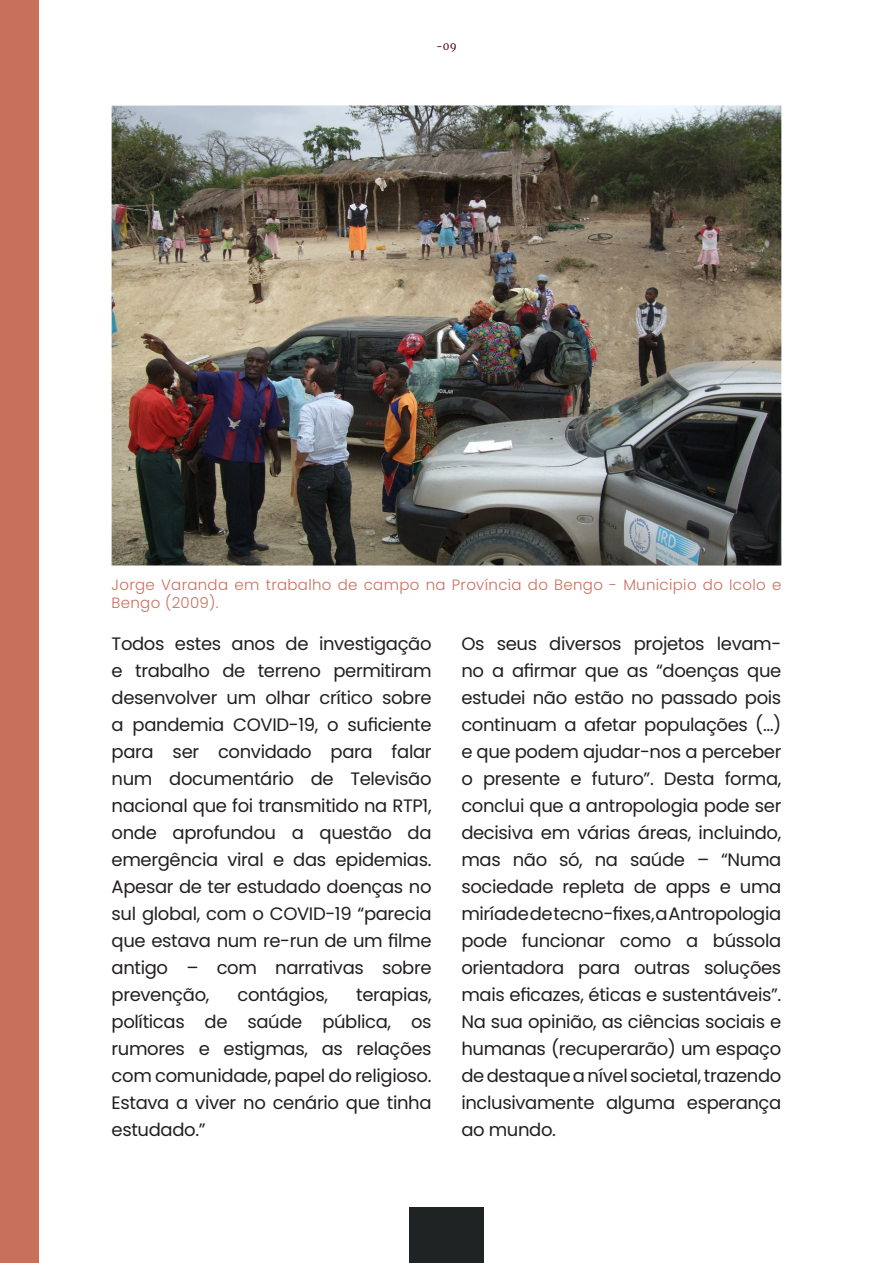
<style>
.page{position:relative;width:893px;height:1263px;background:#fff}
.page>*{position:absolute;margin:0;border:0;box-sizing:border-box;transform-origin:0 0}
.List_Paragraph{font:18px/27px "Poppins";letter-spacing:-.02em;color:#231f20;text-align:justify}
.t1{font:300 15px/18px "Poppins";letter-spacing:.02em;color:#c9705d}
.t2{font:10.5px "Merriweather";color:#5b0925}
</style>
<div class="page">
<div style="left:0;top:0;width:39px;height:1263px;background:#c9705d"></div>
<img style="left:112px;top:105px;width:669px;height:460px">
<div style="left:409px;top:1207px;width:75px;height:56px;background:#1f2324"></div>
<p class="t2" style="left:436px;top:39px;width:22px">-09</p>
<p class="t1" style="left:112px;top:575px;width:671px">Jorge Varanda em trabalho de campo na Província do Bengo - Municipio do Icolo e<br>Bengo (2009).</p>
<p class="List_Paragraph" style="left:112px;top:631px;width:321px">Todos estes anos de investigação e trabalho de terreno permitiram desenvolver um olhar crítico sobre a pandemia COVID-19, o suficiente para ser convidado para falar num documentário de Televisão nacional que foi transmitido na RTP1, onde aprofundou a questão da emergência viral e das epidemias.<br>Apesar de ter estudado doenças no sul global, com o COVID-19 “parecia que estava num re-run de um filme antigo – com narrativas sobre prevenção,</p>
<p class="List_Paragraph" style="left:237px;top:982px;width:92px">contágios,</p>
<p class="List_Paragraph" style="left:112px;top:982px;width:321px;text-indent:245px">terapias, políticas de saúde pública, os rumores e estigmas, as relações com comunidade, papel do religioso.<br>Estava a viver no cenário que tinha estudado.”</p>
<p class="List_Paragraph" style="left:461px;top:631px;width:322px">Os seus diversos projetos levam&shy;no a afirmar que as “doenças que estudei não estão no passado pois continuam a afetar populações (…) e que podem ajudar-nos a perceber o presente e futuro”. Desta forma, conclui que a antropologia pode ser decisiva em várias áreas, incluindo, mas não só, na saúde – “Numa sociedade repleta de apps e uma miríade de tecno-fixes, a Antropologia pode funcionar como a bússola orientadora para outras soluções mais eficazes, éticas e sustentáveis”.<br>Na sua opinião, as ciências sociais e humanas (recuperarão) um espaço de destaque a nível societal, trazendo inclusivamente alguma esperança ao mundo.</p>
</div>
